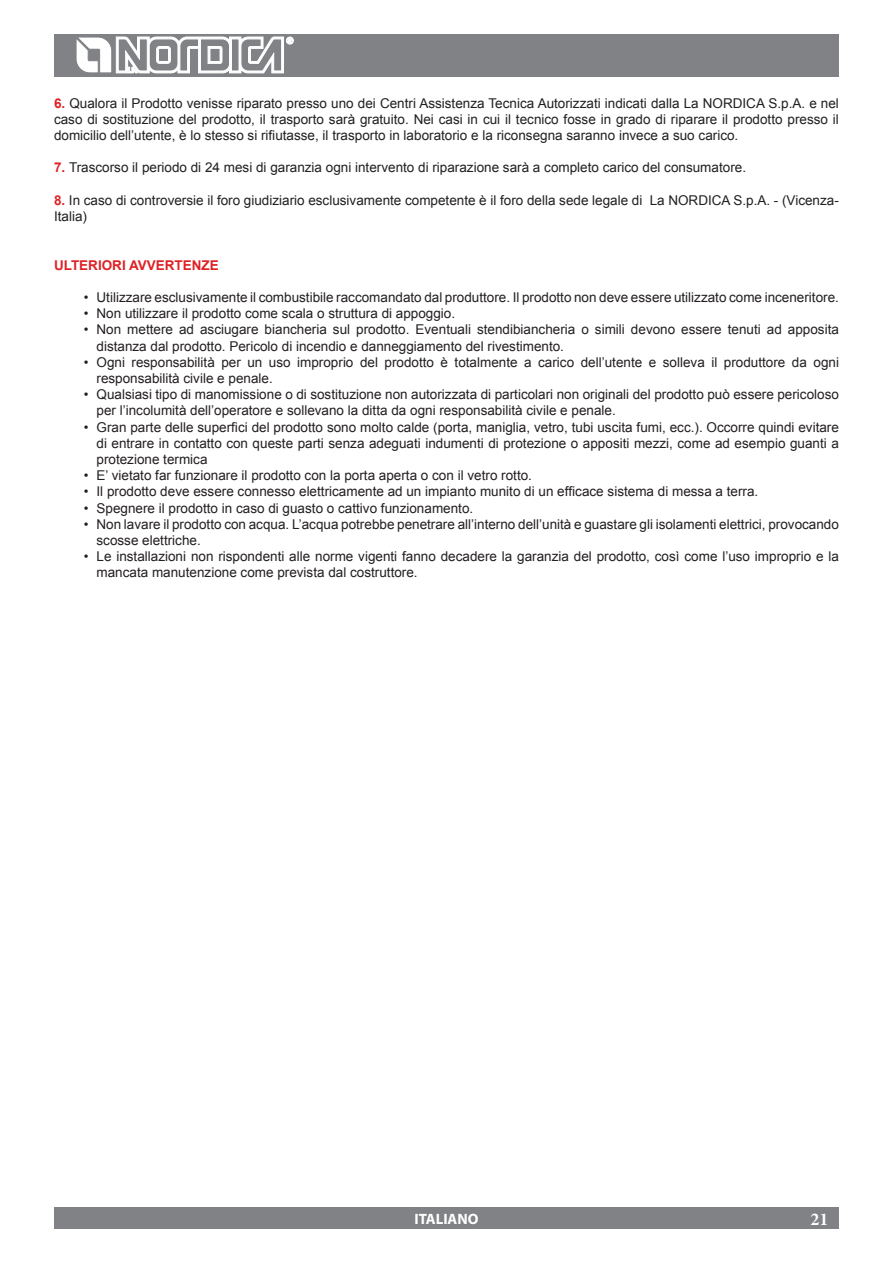
<style>
.page{position:relative;width:893px;height:1263px;background:#fff}
.page>*{position:absolute;margin:0;border:0;box-sizing:border-box;transform-origin:0 0}
.t1{font:700 18px "Minion Pro";color:#fff}
.t2{font:700 15px "Myriad Pro";color:#fff}
.t3{font:13.5px/16.2px "Arial";color:#231f20}
.t4{font:700 13.5px "Arial";color:#de2225}
.s1{font-weight:700;color:#de2225}
</style>
<div class="page">
<div style="left:54px;top:34px;width:785px;height:43px;background:#808285"></div>
<svg style="left:76px;top:37px;width:217px;height:36px"></svg>
<div style="left:54px;top:1208px;width:785px;height:21px;background:#808285"></div>
<p class="t3" style="left:54px;top:95px;width:786px;text-align:justify"><span class="s1">6.</span> Qualora il Prodotto venisse riparato presso uno dei Centri Assistenza Tecnica Autorizzati indicati dalla La NORDICA S.p.A. e nel caso di sostituzione del prodotto, il trasporto sarà gratuito. Nei casi in cui il tecnico fosse in grado di riparare il prodotto presso il domicilio dell’utente, è lo stesso si rifiutasse, il trasporto in laboratorio e la riconsegna saranno invece a suo carico.</p>
<p class="t3" style="left:54px;top:160px;width:694px"><span class="s1">7.</span> Trascorso il periodo di 24 mesi di garanzia ogni intervento di riparazione sarà a completo carico del consumatore.</p>
<p class="t3" style="left:54px;top:192px;width:786px"><span class="s1">8.</span> In caso di controversie il foro giudiziario esclusivamente competente è il foro della sede legale di La NORDICA S.p.A. - (Vicenza-<br>Italia)</p>
<p class="t4" style="left:54px;top:256px;width:19px">ULTERIORI</p>
<p class="t4" style="left:129px;top:256px;width:37px">AVVERTENZE</p>
<p class="t3" style="left:84px;top:289px;width:757px">• Utilizzare esclusivamente il combustibile raccomandato dal produttore. Il prodotto non deve essere utilizzato come inceneritore.</p>
<p class="t3" style="left:84px;top:306px;width:373px">• Non utilizzare il prodotto come scala o struttura di appoggio.</p>
<p class="t3" style="left:97px;top:322px;width:744px;text-indent:-13px">• Non mettere ad asciugare biancheria sul prodotto. Eventuali stendibiancheria o simili devono essere tenuti ad apposita distanza dal prodotto. Pericolo di incendio e danneggiamento del rivestimento.</p>
<p class="t3" style="left:97px;top:354px;width:744px;text-indent:-13px">• Ogni responsabilità per un uso improprio del prodotto è totalmente a carico dell’utente e solleva il produttore da ogni responsabilità civile e penale.</p>
<p class="t3" style="left:97px;top:387px;width:744px;text-indent:-13px">• Qualsiasi tipo di manomissione o di sostituzione non autorizzata di particolari non originali del prodotto può essere pericoloso per l’incolumità dell’operatore e sollevano la ditta da ogni responsabilità civile e penale.</p>
<p class="t3" style="left:97px;top:419px;width:744px;text-align:justify;text-indent:-13px">• Gran parte delle superfici del prodotto sono molto calde (porta, maniglia, vetro, tubi uscita fumi, ecc.). Occorre quindi evitare di entrare in contatto con queste parti senza adeguati indumenti di protezione o appositi mezzi, come ad esempio guanti a protezione termica</p>
<p class="t3" style="left:84px;top:468px;width:450px">• E’ vietato far funzionare il prodotto con la porta aperta o con il vetro rotto.</p>
<p class="t3" style="left:84px;top:484px;width:676px">• Il prodotto deve essere connesso elettricamente ad un impianto munito di un efficace sistema di messa a terra.</p>
<p class="t3" style="left:84px;top:500px;width:391px">• Spegnere il prodotto in caso di guasto o cattivo funzionamento.</p>
<p class="t3" style="left:97px;top:516px;width:744px;text-indent:-13px">• Non lavare il prodotto con acqua. L’acqua potrebbe penetrare all’interno dell’unità e guastare gli isolamenti elettrici, provocando scosse elettriche.</p>
<p class="t3" style="left:97px;top:549px;width:744px;text-indent:-13px">• Le installazioni non rispondenti alle norme vigenti fanno decadere la garanzia del prodotto, così come l’uso improprio e la mancata manutenzione come prevista dal costruttore.</p>
<p class="t2" style="left:414px;top:1209px;width:66px">ITALIANO</p>
<h1 class="t1" style="left:811px;top:1206px;width:19px">21</h1>
</div>
